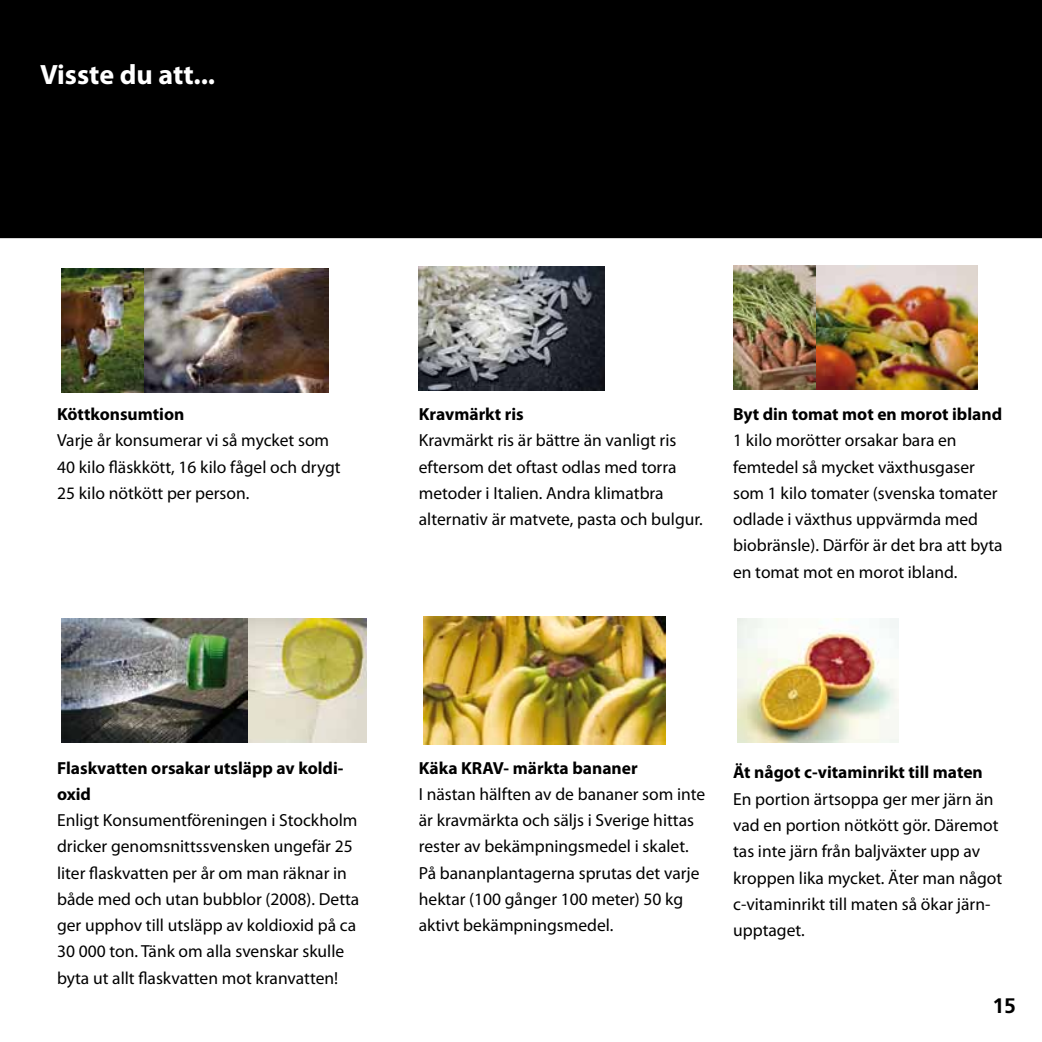
<style>
.page{position:relative;width:1042px;height:1042px;background:#fff}
.page>*{position:absolute;margin:0;border:0;box-sizing:border-box;transform-origin:0 0}
.t1{font:700 28px "Myriad Pro";color:#fff}
.t2{font:700 21px "Frutiger LT Std";color:#000}
.t3{font:17.5px/26.2px "Myriad Pro";color:#000}
.t4{font:700 17.5px/26.2px "Myriad Pro";color:#000}
</style>
<div class="page">
<div style="left:0;top:0;width:1042px;height:238px;background:#000"></div>
<img style="left:61px;top:619px;width:305px;height:124px">
<img style="left:733px;top:265px;width:244px;height:124px">
<img style="left:419px;top:266px;width:186px;height:124px">
<img style="left:61px;top:269px;width:268px;height:124px">
<img style="left:737px;top:619px;width:161px;height:124px">
<img style="left:423px;top:617px;width:242px;height:127px">
<h1 class="t1" style="left:40px;top:56px;width:177px">Visste du att...</h1>
<p class="t4" style="left:57px;top:400px;width:129px">Köttkonsumtion</p>
<p class="t3" style="left:57px;top:427px;width:285px">Varje år konsumerar vi så mycket som<br>40 kilo fläskkött, 16 kilo fågel och drygt<br>25 kilo nötkött per person.</p>
<p class="t4" style="left:419px;top:400px;width:106px">Kravmärkt ris</p>
<p class="t3" style="left:419px;top:427px;width:285px">Kravmärkt ris är bättre än vanligt ris eftersom det oftast odlas med torra metoder i Italien. Andra klimatbra alternativ är matvete, pasta och bulgur.</p>
<p class="t4" style="left:733px;top:400px;width:270px">Byt din tomat mot en morot ibland</p>
<p class="t3" style="left:733px;top:427px;width:271px">1 kilo morötter orsakar bara en femtedel så mycket växthusgaser som 1 kilo tomater (svenska tomater odlade i växthus uppvärmda med biobränsle). Därför är det bra att byta en tomat mot en morot ibland.</p>
<p class="t4" style="left:57px;top:754px;width:288px">Flaskvatten orsakar utsläpp av koldi&shy;oxid</p>
<p class="t3" style="left:57px;top:807px;width:304px">Enligt Konsumentföreningen i Stockholm dricker genomsnittssvensken ungefär 25 liter flaskvatten per år om man räknar in både med och utan bubblor (2008). Detta ger upphov till utsläpp av koldioxid på ca 30 000 ton. Tänk om alla svenskar skulle byta ut allt flaskvatten mot kranvatten!</p>
<p class="t4" style="left:419px;top:754px;width:220px">Käka KRAV- märkta bananer</p>
<p class="t3" style="left:419px;top:780px;width:288px">I nästan hälften av de bananer som inte är kravmärkta och säljs i Sverige hittas rester av bekämpningsmedel i skalet.<br>På bananplantagerna sprutas det varje hektar (100 gånger 100 meter) 50 kg aktivt bekämpningsmedel.</p>
<p class="t4" style="left:733px;top:759px;width:251px">Ät något c-vitaminrikt till maten</p>
<p class="t3" style="left:733px;top:785px;width:271px">En portion ärtsoppa ger mer järn än vad en portion nötkött gör. Däremot tas inte järn från baljväxter upp av kroppen lika mycket. Äter man något c-vitaminrikt till maten så ökar järn&shy;upptaget.</p>
<p class="t2" style="left:992px;top:993px;width:25px">15</p>
</div>
